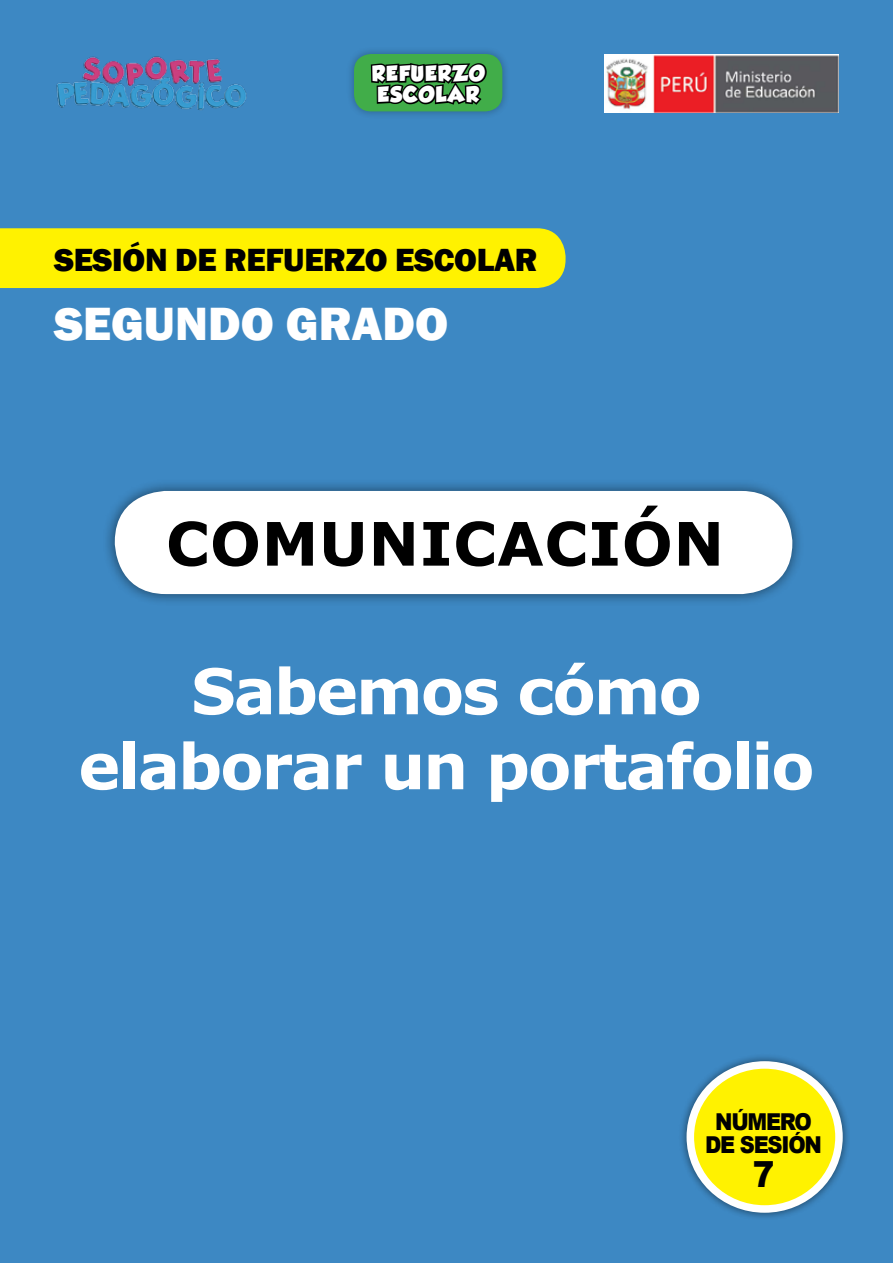
<style>
.page{position:relative;width:893px;height:1263px;background:#3d88c3}
.page>*{position:absolute;margin:0;border:0;box-sizing:border-box;transform-origin:0 0}
.t1{font:700 63px/75px "Verdana";letter-spacing:-.03em;color:#fff;text-align:center}
.t2{font:700 60px "Verdana";letter-spacing:.01em;color:#000}
.t3{font:800 48px "Franklin Gothic";color:#fff}
.t4{font:900 36px "Arial";color:#000;scale:.9 1}
.t5{font:800 33px "Franklin Gothic";letter-spacing:-.01em;color:#000}
.t6{font:900 23.25px/23.2px "Arial";letter-spacing:-.06em;color:#000;text-align:center;scale:.9 1}
.t7{font:19.5px/21px "GROBOLD";letter-spacing:.07em;color:#fff}
</style>
<div class="page">
<div style="left:0;top:228px;width:566px;height:60px;background:#fff200"></div>
<div style="left:677px;top:1052px;width:173px;height:168px;background:#000;opacity:.45"></div>
<div style="left:690px;top:1065px;width:149px;height:144px;background:#fff200;border-radius:50%"></div>
<div style="left:687px;top:1061px;width:156px;height:152px;border:8px solid #fff;border-radius:50%"></div>
<div style="left:100px;top:477px;width:703px;height:128px;background:#000;opacity:.45"></div>
<div style="left:115px;top:491px;width:677px;height:103px;background:#fff;border-radius:51px"></div>
<img style="left:56px;top:56px;width:191px;height:54px">
<div style="left:345px;top:45px;width:164px;height:73px;background:#000;opacity:.25"></div>
<div style="left:354px;top:54px;width:148px;height:57px;background:#41ad49;border-radius:17px"></div>
<svg style="left:369px;top:63px;width:119px;height:55px"></svg>
<img style="left:605px;top:54px;width:234px;height:59px">
<p class="t7" style="left:372px;top:63px;width:114px">REFUERZO<br>ESCOLAR</p>
<p class="t5" style="left:54px;top:238px;width:485px">SESIÓN DE REFUERZO ESCOLAR</p>
<p class="t3" style="left:54px;top:292px;width:396px">SEGUNDO GRADO</p>
<p class="t2" style="left:166px;top:501px;width:560px">COMUNICACIÓN</p>
<p class="t1" style="left:78px;top:652px;width:738px">Sabemos cómo elaborar un portafolio</p>
<p class="t6" style="left:705px;top:1109px;width:131px">NÚMERO<br>DE SESIÓN</p>
<p class="t4" style="left:753px;top:1147px;width:26px">7</p>
</div>
